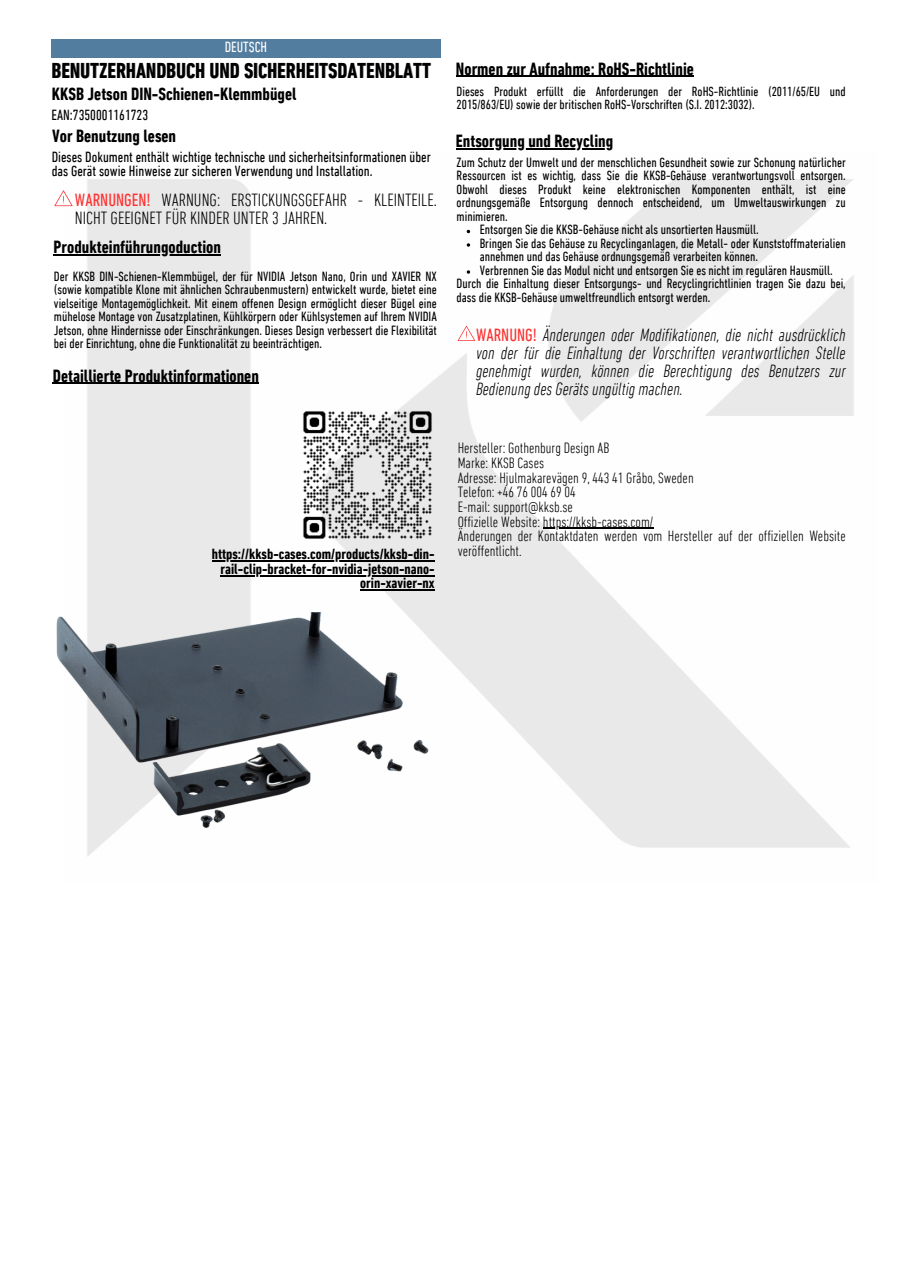
<style>
.page{position:relative;width:897px;height:1264px;background:#fff}
.page>*{position:absolute;margin:0;border:0;box-sizing:border-box;transform-origin:0 0}
.t1{font:700 condensed 21.9px "DIN Next LT Pro";color:#000}
.t2{font:italic 300 condensed 18px/18px "DIN Next LT Pro";color:#000;text-align:justify}
.t3{font:700 condensed 18px "DIN Next LT Pro";color:#000}
.t4{font:300 condensed 18px/18px "DIN Next LT Pro";color:#000}
.t5{font:300 condensed 15.15px "DIN Next LT Pro";color:#000}
.t6{font:condensed 15px/14.7px "DIN Next LT Pro";color:#000}
.t7{font:700 condensed 15px/14.7px "DIN Next LT Pro";color:#000;text-align:right}
.t8{font:condensed 15px "DIN Next LT Pro";color:#fff}
.t9{font:condensed 13.65px/13.5px "DIN Next LT Pro";color:#000;text-align:justify}
.t10{font:condensed 13.5px/13.5px "DIN Next LT Pro";color:#000}
.s1{font-weight:400;color:#ff3131}
.s2{font-weight:400;font-style:normal;color:#ff3131}
</style>
<div class="page">
<img style="left:63px;top:179px;width:791px;height:677px">
<img style="left:303px;top:409px;width:131px;height:132px">
<img style="left:56px;top:612px;width:379px;height:219px">
<hr style="left:212px;top:560px;width:222px;height:1px;background:#000">
<hr style="left:220px;top:575px;width:214px;height:1px;background:#000">
<hr style="left:360px;top:589px;width:74px;height:1px;background:#000">
<hr style="left:53px;top:383px;width:206px;height:1px;background:#000">
<svg style="left:458px;top:326px;width:17px;height:15px"></svg>
<hr style="left:456px;top:148px;width:157px;height:1px;background:#000">
<svg style="left:467px;top:243px;width:3px;height:4px"></svg>
<svg style="left:467px;top:270px;width:3px;height:4px"></svg>
<hr style="left:543px;top:527px;width:110px;height:2px;background:#000">
<hr style="left:456px;top:76px;width:238px;height:1px;background:#000">
<div style="left:52px;top:39px;width:389px;height:18px;background:#537d9f"></div>
<svg style="left:54px;top:190px;width:18px;height:16px"></svg>
<hr style="left:54px;top:254px;width:167px;height:1px;background:#000">
<h6 class="t8" style="left:225px;top:41px;width:44px">DEUTSCH</h6>
<p class="t1" style="left:52px;top:61px;width:381px">BENUTZERHANDBUCH UND SICHERHEITSDATENBLATT</p>
<p class="t3" style="left:52px;top:87px;width:246px">KKSB Jetson DIN-Schienen-Klemmbügel</p>
<p class="t6" style="left:52px;top:108px;width:98px">EAN:7350001161723</p>
<h3 class="t3" style="left:52px;top:128px;width:126px">Vor Benutzung lesen</h3>
<p class="t6" style="left:52px;top:150px;width:381px">Dieses Dokument enthält wichtige technische und sicherheitsinformationen über das Gerät sowie Hinweise zur sicheren Verwendung und Installation.</p>
<h2 class="t4" style="left:75px;top:192px;width:363px"><span class="s1">WARNUNGEN!</span> WARNUNG: ERSTICKUNGSGEFAHR - KLEINTEILE.<br>NICHT GEEIGNET FÜR KINDER UNTER 3 JAHREN.</h2>
<h3 class="t3" style="left:54px;top:239px;width:169px">Produkteinführungoduction</h3>
<h3 class="t9" style="left:54px;top:270px;width:384px">Der KKSB DIN-Schienen-Klemmbügel, der für NVIDIA Jetson Nano, Orin und XAVIER NX (sowie kompatible Klone mit ähnlichen Schraubenmustern) entwickelt wurde, bietet eine vielseitige Montagemöglichkeit. Mit einem offenen Design ermöglicht dieser Bügel eine mühelose Montage von Zusatzplatinen, Kühlkörpern oder Kühlsystemen auf Ihrem NVIDIA Jetson, ohne Hindernisse oder Einschränkungen. Dieses Design verbessert die Flexibilität bei der Einrichtung, ohne die Funktionalität zu beeinträchtigen.</h3>
<p class="t3" style="left:53px;top:368px;width:208px">Detaillierte Produktinformationen</p>
<h3 class="t7" style="left:212px;top:548px;width:224px">https://kksb-cases.com/products/kksb-din-</h3>
<p class="t7" style="left:220px;top:562px;width:216px">rail-clip-bracket-for-nvidia-jetson-nano&shy;orin-xavier-nx</p>
<p class="t3" style="left:456px;top:61px;width:239px">Normen zur Aufnahme: RoHS-Richtlinie</p>
<p class="t10" style="left:456px;top:85px;width:390px">Dieses Produkt erfüllt die Anforderungen der RoHS-Richtlinie (2011/65/EU und<br>2015/863/EU) sowie der britischen RoHS-Vorschriften (S.I. 2012:3032).</p>
<p class="t3" style="left:456px;top:133px;width:159px">Entsorgung und Recycling</p>
<p class="t9" style="left:456px;top:157px;width:390px">Zum Schutz der Umwelt und der menschlichen Gesundheit sowie zur Schonung natürlicher Ressourcen ist es wichtig, dass Sie die KKSB-Gehäuse verantwortungsvoll entsorgen.<br>Obwohl dieses Produkt keine elektronischen Komponenten enthält, ist eine ordnungsgemäße Entsorgung dennoch entscheidend, um Umweltauswirkungen zu minimieren.</p>
<h4 class="t9" style="left:480px;top:224px;width:280px">Entsorgen Sie die KKSB-Gehäuse nicht als unsortierten Hausmüll.</h4>
<p class="t9" style="left:480px;top:238px;width:367px">Bringen Sie das Gehäuse zu Recyclinganlagen, die Metall- oder Kunststoffmaterialien annehmen und das Gehäuse ordnungsgemäß verarbeiten können.</p>
<p class="t9" style="left:480px;top:265px;width:354px">Verbrennen Sie das Modul nicht und entsorgen Sie es nicht im regulären Hausmüll.</p>
<p class="t9" style="left:456px;top:278px;width:390px">Durch die Einhaltung dieser Entsorgungs- und Recyclingrichtlinien tragen Sie dazu bei, dass die KKSB-Gehäuse umweltfreundlich entsorgt werden.</p>
<p class="t2" style="left:476px;top:327px;width:371px"><span class="s2">WARNUNG!</span> Änderungen oder Modifikationen, die nicht ausdrücklich von der für die Einhaltung der Vorschriften verantwortlichen Stelle genehmigt wurden, können die Berechtigung des Benutzers zur Bedienung des Geräts ungültig machen.</p>
<p class="t5" style="left:458px;top:442px;width:153px">Hersteller: Gothenburg Design AB</p>
<p class="t5" style="left:458px;top:456px;width:88px">Marke: KKSB Cases</p>
<p class="t5" style="left:458px;top:471px;width:237px">Adresse: Hjulmakarevägen 9, 443 41 Gråbo, Sweden</p>
<p class="t5" style="left:458px;top:486px;width:120px">Telefon: +46 76 004 69 04</p>
<h3 class="t5" style="left:458px;top:500px;width:117px">E-mail: support@kksb.se</h3>
<h5 class="t5" style="left:458px;top:515px;width:197px">Offizielle Website: https://kksb-cases.com/</h5>
<h3 class="t5" style="left:458px;top:530px;width:389px">Änderungen der Kontaktdaten werden vom Hersteller auf der offiziellen Website</h3>
<p class="t5" style="left:458px;top:544px;width:65px">veröffentlicht.</p>
</div>
